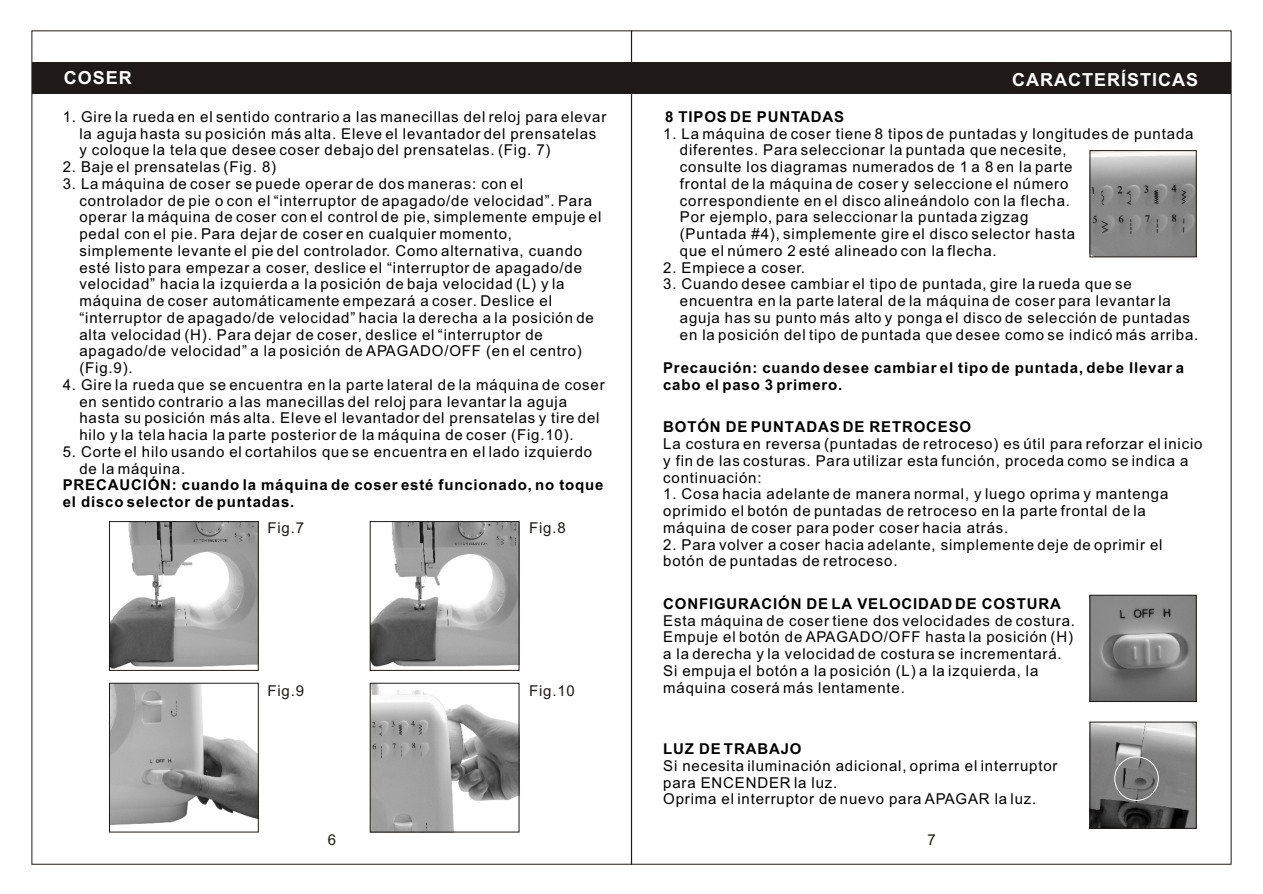
<style>
.page{position:relative;width:1263px;height:894px;background:#fff}
.page>*{position:absolute;margin:0;border:0;box-sizing:border-box;transform-origin:0 0}
.t1{font:700 18px "Arial TUR";letter-spacing:.055em;color:#fff}
.t2{font:700 18px "Arial";letter-spacing:.055em;color:#fff}
.t3{font:15px/16.8px "Arial TUR";letter-spacing:.055em;color:#000}
.t4{font:700 15px/16.8px "Arial TUR";letter-spacing:.055em;color:#000}
.t5{font:15px "Arial";letter-spacing:.055em;color:#1f1a17}
</style>
<div class="page">
<div style="left:632px;top:62px;width:599px;height:32px;background:#1f1a17"></div>
<div style="left:32px;top:62px;width:599px;height:32px;background:#1f1a17"></div>
<img style="left:372px;top:685px;width:145px;height:145px">
<div style="left:370px;top:683px;width:149px;height:149px;border:1px solid #1f1a17"></div>
<img style="left:111px;top:685px;width:146px;height:140px">
<div style="left:109px;top:683px;width:150px;height:149px;border:1px solid #1f1a17"></div>
<img style="left:1092px;top:597px;width:103px;height:103px">
<div style="left:1090px;top:595px;width:107px;height:107px;border:1px solid #1f1a17"></div>
<img style="left:1092px;top:724px;width:103px;height:103px">
<div style="left:1090px;top:722px;width:107px;height:107px;border:1px solid #1f1a17"></div>
<img style="left:1092px;top:152px;width:103px;height:103px">
<div style="left:1090px;top:150px;width:107px;height:107px;border:1px solid #1f1a17"></div>
<img style="left:372px;top:523px;width:145px;height:144px">
<div style="left:370px;top:521px;width:149px;height:150px;border:1px solid #1f1a17"></div>
<img style="left:111px;top:523px;width:146px;height:146px">
<div style="left:109px;top:521px;width:150px;height:150px;border:1px solid #1f1a17"></div>
<div style="left:1114px;top:756px;width:45px;height:45px;border:1px solid #fff;border-radius:50%"></div>
<p class="t2" style="left:64px;top:71px;width:70px">COSER</p>
<p class="t1" style="left:1012px;top:73px;width:187px">CARACTERÍSTICAS</p>
<p class="t3" style="left:79px;top:110px;width:528px;text-indent:-17px">1. Gire la rueda en el sentido contrario a las manecillas del reloj para elevar la aguja hasta su posición más alta. Eleve el levantador del prensatelas y coloque la tela que desee coser debajo del prensatelas. (Fig. 7)</p>
<p class="t3" style="left:63px;top:160px;width:215px">2. Baje el prensatelas (Fig. 8)</p>
<p class="t3" style="left:79px;top:177px;width:523px;text-indent:-17px">3. La máquina de coser se puede operar de dos maneras: con el controlador de pie o con el “interruptor de apagado/de velocidad”. Para operar la máquina de coser con el control de pie, simplemente empuje el pedal con el pie. Para dejar de coser en cualquier momento, simplemente levante el pie del controlador. Como alternativa, cuando esté listo para empezar a coser, deslice el “interruptor de apagado/de velocidad” hacia la izquierda a la posición de baja velocidad (L) y la máquina de coser automáticamente empezará a coser. Deslice el “interruptor de apagado/de velocidad” hacia la derecha a la posición de alta velocidad (H). Para dejar de coser, deslice el “interruptor de apagado/de velocidad” a la posición de APAGADO/OFF (en el centro) (Fig.9).</p>
<p class="t3" style="left:79px;top:378px;width:527px;text-indent:-17px">4. Gire la rueda que se encuentra en la parte lateral de la máquina de coser en sentido contrario a las manecillas del reloj para levantar la aguja hasta su posición más alta. Eleve el levantador del prensatelas y tire del hilo y la tela hacia la parte posterior de la máquina de coser (Fig.10).</p>
<p class="t3" style="left:79px;top:445px;width:514px;text-indent:-17px">5. Corte el hilo usando el cortahilos que se encuentra en el lado izquierdo de la máquina.</p>
<p class="t4" style="left:63px;top:478px;width:542px">PRECAUCIÓN: cuando la máquina de coser esté funcionado, no toque el disco selector de puntadas.</p>
<p class="t5" style="left:267px;top:522px;width:38px">Fig.7</p>
<p class="t5" style="left:529px;top:522px;width:38px">Fig.8</p>
<p class="t5" style="left:267px;top:685px;width:38px">Fig.9</p>
<p class="t5" style="left:529px;top:685px;width:47px">Fig.10</p>
<p class="t5" style="left:328px;top:834px;width:10px">6</p>
<p class="t4" style="left:665px;top:110px;width:180px">8 TIPOS DE PUNTADAS</p>
<p class="t3" style="left:680px;top:126px;width:515px;text-indent:-17px">1. La máquina de coser tiene 8 tipos de puntadas y longitudes de puntada diferentes. Para seleccionar la puntada que necesite,<br>consulte los diagramas numerados de 1 a 8 en la parte<br>frontal de la máquina de coser y seleccione el número<br>correspondiente en el disco alineándolo con la flecha.<br>Por ejemplo, para seleccionar la puntada zigzag<br>(Puntada #4), simplemente gire el disco selector hasta<br>que el número 2 esté alineado con la flecha.</p>
<p class="t3" style="left:663px;top:260px;width:143px">2. Empiece a coser.</p>
<p class="t3" style="left:680px;top:277px;width:520px;text-indent:-17px">3. Cuando desee cambiar el tipo de puntada, gire la rueda que se encuentra en la parte lateral de la máquina de coser para levantar la aguja has su punto más alto y ponga el disco de selección de puntadas en la posición del tipo de puntada que desee como se indicó más arriba.</p>
<p class="t4" style="left:663px;top:361px;width:522px">Precaución: cuando desee cambiar el tipo de puntada, debe llevar a cabo el paso 3 primero.</p>
<p class="t4" style="left:663px;top:420px;width:310px">BOTÓN DE PUNTADAS DE RETROCESO</p>
<p class="t3" style="left:663px;top:437px;width:541px">La costura en reversa (puntadas de retroceso) es útil para reforzar el inicio y fin de las costuras. Para utilizar esta función, proceda como se indica a continuación:</p>
<p class="t3" style="left:663px;top:487px;width:507px">1. Cosa hacia adelante de manera normal, y luego oprima y mantenga oprimido el botón de puntadas de retroceso en la parte frontal de la máquina de coser para poder coser hacia atrás.</p>
<p class="t3" style="left:663px;top:537px;width:501px">2. Para volver a coser hacia adelante, simplemente deje de oprimir el botón de puntadas de retroceso.</p>
<p class="t4" style="left:663px;top:597px;width:399px">CONFIGURACIÓN DE LA VELOCIDAD DE COSTURA</p>
<p class="t3" style="left:663px;top:613px;width:413px">Esta máquina de coser tiene dos velocidades de costura.<br>Empuje el botón de APAGADO/OFF hasta la posición (H) a la derecha y la velocidad de costura se incrementará.<br>Si empuja el botón a la posición (L) a la izquierda, la máquina coserá más lentamente.</p>
<p class="t4" style="left:663px;top:742px;width:140px">LUZ DE TRABAJO</p>
<p class="t3" style="left:663px;top:759px;width:396px">Si necesita iluminación adicional, oprima el interruptor para ENCENDER la luz.<br>Oprima el interruptor de nuevo para APAGAR la luz.</p>
<p class="t5" style="left:928px;top:834px;width:10px">7</p>
</div>
